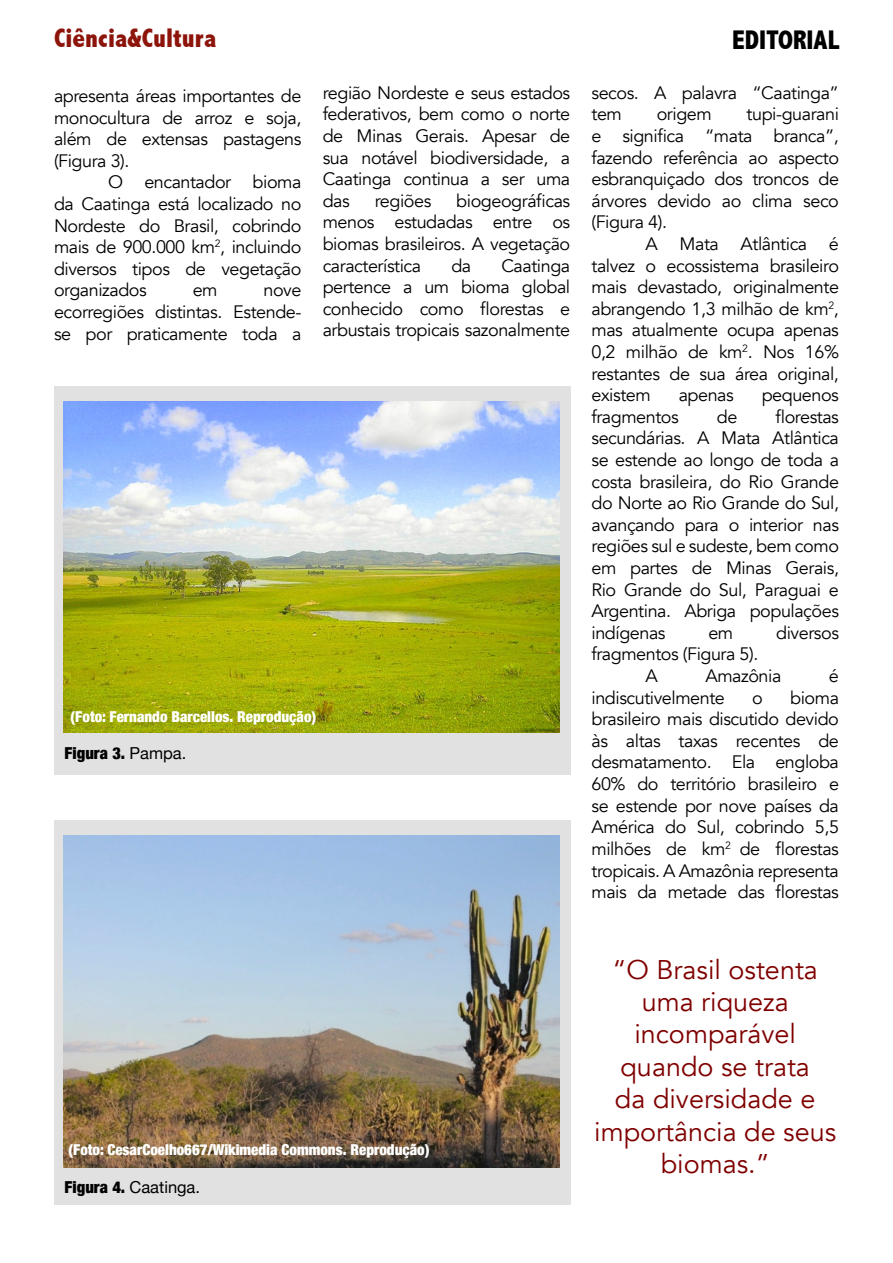
<style>
.page{position:relative;width:893px;height:1263px;background:#fff}
.page>*{position:absolute;margin:0;border:0;box-sizing:border-box;transform-origin:0 0}
.t1{font:27px/32.4px "Avenir";color:#800000;text-align:center}
.t2{font:800 condensed 27px "Abadi";color:#8d140b}
.t3{font:800 condensed 27px "Abadi";color:#000}
.t4{font:18px/21.6px "Avenir";letter-spacing:-.025em;color:#000;text-align:justify}
.t5{font:16.5px "Helvetica Neue";color:#000}
.t6{font:900 condensed 16.5px "Helvetica Neue";color:#000}
.t7{font:900 condensed 15px "Helvetica Neue";color:#fff}
.s1{font-weight:400;font-stretch:normal}
.s2{font-weight:900;font-stretch:condensed}
</style>
<div class="page">
<div style="left:54px;top:386px;width:516px;height:388px;background:#e1e1e1"></div>
<img style="left:64px;top:401px;width:496px;height:332px">
<div style="left:54px;top:820px;width:516px;height:385px;background:#e1e1e1"></div>
<img style="left:64px;top:836px;width:496px;height:331px">
<h1 class="t2" style="left:54px;top:22px;width:164px">Ciência&amp;Cultura</h1>
<h1 class="t3" style="left:732px;top:25px;width:108px">EDITORIAL</h1>
<p class="t4" style="left:591px;top:82px;width:249px">secos. A palavra “Caatinga” tem</p>
<p class="t4" style="left:323px;top:82px;width:249px">região Nordeste e seus estados federativos, bem como o norte de Minas Gerais. Apesar de sua notável biodiversidade, a Caatinga continua a ser uma das</p>
<p class="t4" style="left:54px;top:85px;width:249px">apresenta áreas importantes de monocultura de arroz e soja, além de extensas pastagens (Figura 3).</p>
<p class="t4" style="left:54px;top:172px;width:249px;text-indent:54px">O encantador bioma da Caatinga está localizado no Nordeste do Brasil, cobrindo mais de 900.000 km<sup>2</sup>, incluindo diversos tipos de vegetação organizados</p>
<p class="t4" style="left:591px;top:104px;width:249px;text-indent:155px">tupi-guarani e significa “mata branca”, fazendo referência ao aspecto esbranquiçado dos troncos de árvores devido ao clima seco (Figura 4).</p>
<p class="t4" style="left:591px;top:233px;width:249px;text-indent:54px">A Mata Atlântica é talvez o ecossistema brasileiro mais devastado, originalmente abrangendo 1,3 milhão de km<sup>2</sup>, mas atualmente ocupa apenas 0,2 milhão de km<sup>2</sup>. Nos 16% restantes de sua área original, existem</p>
<p class="t4" style="left:657px;top:104px;width:57px">origem</p>
<p class="t4" style="left:323px;top:190px;width:249px;text-indent:134px">biogeográficas menos estudadas entre os biomas brasileiros. A vegetação característica</p>
<p class="t4" style="left:375px;top:190px;width:58px">regiões</p>
<p class="t4" style="left:451px;top:255px;width:21px">da</p>
<p class="t4" style="left:323px;top:255px;width:249px;text-indent:179px">Caatinga pertence a um bioma global conhecido como florestas e arbustais tropicais sazonalmente</p>
<p class="t4" style="left:54px;top:280px;width:249px;text-indent:209px">nove ecorregiões distintas. Estende&shy;se por praticamente toda a</p>
<p class="t4" style="left:193px;top:280px;width:26px">em</p>
<p class="t4" style="left:679px;top:385px;width:57px">apenas</p>
<p class="t4" style="left:762px;top:385px;width:79px">pequenos</p>
<p class="t7" style="left:71px;top:704px;width:247px">(Foto: Fernando Barcellos. Reprodução)</p>
<p class="t6" style="left:65px;top:739px;width:123px">Figura 3. <span class="s1">Pampa.</span></p>
<p class="t7" style="left:68px;top:1137px;width:362px">(Foto: CesarCoelho667/Wikimedia Commons. Reprodução)</p>
<p class="t5" style="left:65px;top:1175px;width:137px"><span class="s2">Figura 4.</span> Caatinga.</p>
<p class="t4" style="left:591px;top:406px;width:249px;text-indent:184px">florestas secundárias. A Mata Atlântica se estende ao longo de toda a costa brasileira, do Rio Grande do Norte ao Rio Grande do Sul, avançando para o interior nas regiões sul e sudeste, bem como em partes de Minas Gerais, Rio Grande do Sul, Paraguai e Argentina. Abriga populações indígenas</p>
<p class="t4" style="left:591px;top:406px;width:89px">fragmentos</p>
<p class="t4" style="left:717px;top:406px;width:22px">de</p>
<p class="t4" style="left:708px;top:622px;width:26px">em</p>
<p class="t4" style="left:776px;top:622px;width:64px">diversos</p>
<p class="t4" style="left:645px;top:644px;width:114px;text-indent:-54px">fragmentos (Figura 5).<br>A</p>
<p class="t4" style="left:705px;top:665px;width:77px">Amazônia</p>
<p class="t4" style="left:829px;top:665px;width:12px">é</p>
<p class="t4" style="left:591px;top:687px;width:135px">indiscutivelmente</p>
<p class="t4" style="left:752px;top:687px;width:12px">o</p>
<p class="t4" style="left:591px;top:687px;width:249px;text-indent:199px">bioma brasileiro mais discutido devido às altas taxas recentes de desmatamento. Ela engloba 60% do território brasileiro e se estende por nove países da América do Sul, cobrindo 5,5 milhões de km<sup>2</sup> de florestas tropicais. A Amazônia representa mais da metade das florestas</p>
<h1 class="t1" style="left:594px;top:953px;width:244px">“O Brasil ostenta uma riqueza incomparável quando se trata<br>da diversidade e importância de seus biomas.”</h1>
</div>
